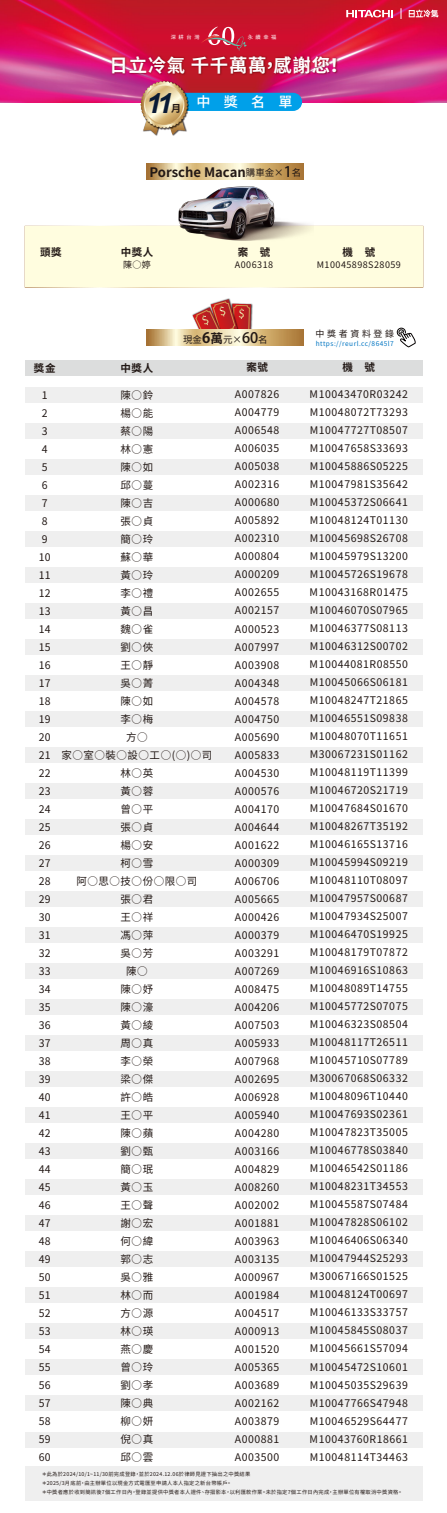
<style>
.page{position:relative;width:447px;height:1513px;background:#fff}
.page>*{position:absolute;margin:0;border:0;box-sizing:border-box;transform-origin:0 0}
.t1{font:italic 700 27.67px "Arial";color:#091a35}
.t2{font:700 18.38px "Noto Sans CJ Ktc";letter-spacing:.04em;color:#fff}
.t3{font:500 14.1px "Noto Sans CJ Ktc";color:#fff}
.t4{font:700 13.05px "Noto Sans CJ Ktc";color:#221815}
.t5{font:10.5px/18px "Noto Sans CJ Ktc";letter-spacing:.05em;color:#221815;text-align:justify}
.t6{font:10.5px/18px "Noto Sans CJ Ktc";color:#221815}
.t7{font:700 10.5px "Noto Sans CJ Ktc";letter-spacing:.05em;color:#221815}
.t8{font:9.45px "Noto Sans CJ Ktc";color:#221815}
.t9{font:9px "Noto Sans CJ Ktc";letter-spacing:.05em;color:#221815}
.t10{font:9px "Noto Sans CJ Ktc";letter-spacing:.29em;color:#221815}
.t11{font:6.52px "Noto Sans CJ Ktc";letter-spacing:.07em;color:#0075c2}
.t12{font:5.25px/9px "Noto Sans CJ Ktc";letter-spacing:.05em;color:#221815}
.t13{font:5.25px "Noto Sans CJ Ktc";letter-spacing:.5em;color:#fff}
.s1{font-weight:400;font-size:9.45px}
.s2{font-family:"Koz Go Pr 6 N";font-weight:500;font-size:14.4px}
.s3{font-family:"Koz Go Pr 6 N";font-weight:700;font-size:14.4px}
.s4{font-weight:700;font-size:12.6px}
</style>
<div class="page">
<div style="left:25px;top:226px;width:398px;height:61px;background:#fffddf"></div>
<div style="left:26px;top:360px;width:397px;height:16px;background:#dcdddd"></div>
<div style="left:26px;top:387px;width:397px;height:15px;background:#efefef"></div>
<div style="left:26px;top:423px;width:397px;height:15px;background:#efefef"></div>
<div style="left:26px;top:459px;width:397px;height:15px;background:#efefef"></div>
<div style="left:26px;top:495px;width:397px;height:15px;background:#efefef"></div>
<div style="left:26px;top:531px;width:397px;height:16px;background:#efefef"></div>
<div style="left:26px;top:567px;width:397px;height:16px;background:#efefef"></div>
<div style="left:26px;top:603px;width:397px;height:16px;background:#efefef"></div>
<div style="left:26px;top:639px;width:397px;height:16px;background:#efefef"></div>
<div style="left:26px;top:675px;width:397px;height:16px;background:#efefef"></div>
<div style="left:26px;top:711px;width:397px;height:16px;background:#efefef"></div>
<div style="left:26px;top:747px;width:397px;height:16px;background:#efefef"></div>
<div style="left:26px;top:783px;width:397px;height:16px;background:#efefef"></div>
<div style="left:26px;top:819px;width:397px;height:16px;background:#efefef"></div>
<div style="left:26px;top:855px;width:397px;height:16px;background:#efefef"></div>
<div style="left:26px;top:891px;width:397px;height:16px;background:#efefef"></div>
<div style="left:26px;top:927px;width:397px;height:16px;background:#efefef"></div>
<div style="left:26px;top:963px;width:397px;height:16px;background:#efefef"></div>
<div style="left:26px;top:999px;width:397px;height:16px;background:#efefef"></div>
<div style="left:26px;top:1035px;width:397px;height:16px;background:#efefef"></div>
<div style="left:26px;top:1071px;width:397px;height:16px;background:#efefef"></div>
<div style="left:26px;top:1107px;width:397px;height:16px;background:#efefef"></div>
<div style="left:26px;top:1143px;width:397px;height:16px;background:#efefef"></div>
<div style="left:26px;top:1179px;width:397px;height:16px;background:#efefef"></div>
<div style="left:26px;top:1215px;width:397px;height:16px;background:#efefef"></div>
<div style="left:26px;top:1251px;width:397px;height:16px;background:#efefef"></div>
<div style="left:26px;top:1287px;width:397px;height:16px;background:#efefef"></div>
<div style="left:26px;top:1323px;width:397px;height:16px;background:#efefef"></div>
<div style="left:26px;top:1359px;width:397px;height:16px;background:#efefef"></div>
<div style="left:26px;top:1395px;width:397px;height:16px;background:#efefef"></div>
<div style="left:26px;top:1431px;width:397px;height:16px;background:#efefef"></div>
<div style="left:26px;top:1466px;width:397px;height:34px;background:#efefef"></div>
<img style="left:251px;top:303px;width:2px;height:26px">
<svg style="left:193px;top:299px;width:58px;height:30px"></svg>
<img style="left:0;top:0;width:446px;height:103px">
<div style="left:166px;top:93px;width:136px;height:18px;background:#00a0e9;border-radius:9px"></div>
<img style="left:140px;top:94px;width:49px;height:20px">
<svg style="left:141px;top:94px;width:46px;height:41px"></svg>
<svg style="left:144px;top:84px;width:40px;height:41px"></svg>
<svg style="left:145px;top:86px;width:38px;height:38px"></svg>
<svg style="left:146px;top:163px;width:157px;height:16px;background:#d8bd8a"></svg>
<svg style="left:146px;top:329px;width:157px;height:17px;background:#d9be8b"></svg>
<img style="left:108px;top:54px;width:234px;height:40px">
<svg style="left:408px;top:10px;width:30px;height:7px"></svg>
<svg style="left:346px;top:10px;width:47px;height:7px"></svg>
<svg style="left:200px;top:27px;width:46px;height:24px"></svg>
<img style="left:158px;top:176px;width:155px;height:65px">
<svg style="left:396px;top:327px;width:19px;height:20px"></svg>
<p class="t13" style="left:171px;top:35px;width:30px">深耕台灣</p>
<p class="t13" style="left:247px;top:35px;width:30px">永續幸福</p>
<h2 class="t2" style="left:109px;top:54px;width:235px">日立冷氣 千千萬萬，感謝您！</h2>
<h1 class="t1" style="left:146px;top:86px;width:28px">11</h1>
<h3 class="t3" style="left:171px;top:94px;width:123px"><sub>月</sub> 中獎名單</h3>
<p class="t4" style="left:149px;top:164px;width:153px">Porsche Macan<span class="s1">購車金×</span><span class="s2">1</span><span class="s1">名</span></p>
<p class="t7" style="left:40px;top:247px;width:23px">頭獎</p>
<p class="t7" style="left:121px;top:247px;width:34px">中獎人</p>
<p class="t9" style="left:123px;top:260px;width:29px">陳○婷</p>
<p class="t7" style="left:237px;top:246px;width:34px">案　號</p>
<p class="t9" style="left:235px;top:260px;width:40px">A006318</p>
<p class="t7" style="left:342px;top:247px;width:34px">機　號</p>
<p class="t9" style="left:317px;top:260px;width:85px">M10045898S28059</p>
<p class="t8" style="left:183px;top:334px;width:86px">現金<span class="s3">6</span><span class="s4">萬</span>元×<span class="s2">60</span>名</p>
<p class="t10" style="left:315px;top:328px;width:80px">中獎者資料登錄</p>
<p class="t11" style="left:315px;top:340px;width:79px">https://reurl.cc/8645l7</p>
<p class="t7" style="left:34px;top:362px;width:23px">獎金</p>
<p class="t6" style="left:39px;top:386px;width:13px">1<br>2<br>3<br>4<br>5<br>6<br>7<br>8<br>9<br>10<br>11<br>12<br>13<br>14<br>15<br>16<br>17<br>18<br>19<br>20<br>21<br>22<br>23<br>24<br>25<br>26<br>27<br>28<br>29<br>30<br>31<br>32<br>33<br>34<br>35<br>36<br>37<br>38<br>39<br>40<br>41<br>42<br>43<br>44<br>45<br>46<br>47<br>48<br>49<br>50<br>51<br>52<br>53<br>54<br>55<br>56<br>57<br>58<br>59<br>60</p>
<p class="t7" style="left:120px;top:362px;width:34px">中獎人</p>
<p class="t5" style="left:61px;top:386px;width:152px;text-align:center">陳○鈴<br>楊○能<br>蔡○陽<br>林○憲<br>陳○如<br>邱○蔓<br>陳○吉<br>張○貞<br>簡○玲<br>蘇○華<br>黃○玲<br>李○禮<br>黃○昌<br>魏○雀<br>劉○俠<br>王○靜<br>吳○菁<br>陳○如<br>李○梅<br>方○<br>家○室○裝○設○工○(○)○司林○英<br>黃○蓉<br>曾○平<br>張○貞<br>楊○安<br>柯○雪<br>阿○思○技○份○限○司<br>張○君<br>王○祥<br>馮○萍<br>吳○芳<br>陳○<br>陳○妤<br>陳○濠<br>黃○綾<br>周○真<br>李○榮<br>梁○傑<br>許○皓<br>王○平<br>陳○蘋<br>劉○甄<br>簡○珉<br>黃○玉<br>王○聲<br>謝○宏<br>何○緯<br>郭○志<br>吳○雅<br>林○而<br>方○源<br>林○瑛<br>燕○慶<br>曾○玲<br>劉○孝<br>陳○典<br>柳○妍<br>倪○真<br>邱○雲</p>
<p class="t7" style="left:246px;top:362px;width:23px">案號</p>
<p class="t5" style="left:235px;top:386px;width:46px">A007826<br>A004779<br>A006548<br>A006035<br>A005038<br>A002316<br>A000680<br>A005892<br>A002310<br>A000804<br>A000209<br>A002655<br>A002157<br>A000523<br>A007997<br>A003908<br>A004348<br>A004578<br>A004750<br>A005690<br>A005833<br>A004530<br>A000576<br>A004170<br>A004644<br>A001622<br>A000309<br>A006706<br>A005665<br>A000426<br>A000379<br>A003291<br>A007269<br>A008475<br>A004206<br>A007503<br>A005933<br>A007968<br>A002695<br>A006928<br>A005940<br>A004280<br>A003166<br>A004829<br>A008260<br>A002002<br>A001881<br>A003963<br>A003135<br>A000967<br>A001984<br>A004517<br>A000913<br>A001520<br>A005365<br>A003689<br>A002162<br>A003879<br>A000881<br>A003500</p>
<p class="t7" style="left:342px;top:361px;width:34px">機　號</p>
<p class="t5" style="left:309px;top:385px;width:100px">M10043470R03242<br>M10048072T73293<br>M10047727T08507<br>M10047658S33693<br>M10045886S05225<br>M10047981S35642<br>M10045372S06641<br>M10048124T01130<br>M10045698S26708<br>M10045979S13200<br>M10045726S19678<br>M10043168R01475<br>M10046070S07965<br>M10046377S08113<br>M10046312S00702<br>M10044081R08550<br>M10045066S06181<br>M10048247T21865<br>M10046551S09838<br>M10048070T11651<br>M30067231S01162<br>M10048119T11399<br>M10046720S21719<br>M10047684S01670<br>M10048267T35192<br>M10046165S13716<br>M10045994S09219<br>M10048110T08097<br>M10047957S00687<br>M10047934S25007<br>M10046470S19925<br>M10048179T07872<br>M10046916S10863<br>M10048089T14755<br>M10045772S07075<br>M10046323S08504<br>M10048117T26511<br>M10045710S07789<br>M30067068S06332<br>M10048096T10440<br>M10047693S02361<br>M10047823T35005<br>M10046778S03840<br>M10046542S01186<br>M10048231T34553<br>M10045587S07484<br>M10047828S06102<br>M10046406S06340<br>M10047944S25293<br>M30067166S01525<br>M10048124T00697<br>M10046133S33757<br>M10045845S08037<br>M10045661S57094<br>M10045472S10601<br>M10045035S29639<br>M10047766S47948<br>M10046529S64477<br>M10043760R18661<br>M10048114T34463</p>
<p class="t12" style="left:42px;top:1469px;width:362px">＊此為於2024/10/1~11/30前完成登錄，並於2024.12.06於律師見證下抽出之中獎結果<br>＊2025/3月底前，由主辦單位以現金方式電匯至申請人本人指定之新台幣帳戶。<br>＊中獎者應於收到簡訊後7個工作日內，登錄並提供中獎者本人證件、存摺影本，以利匯款作業。未於指定7個工作日內完成，主辦單位有權取消中獎資格。</p>
</div>
